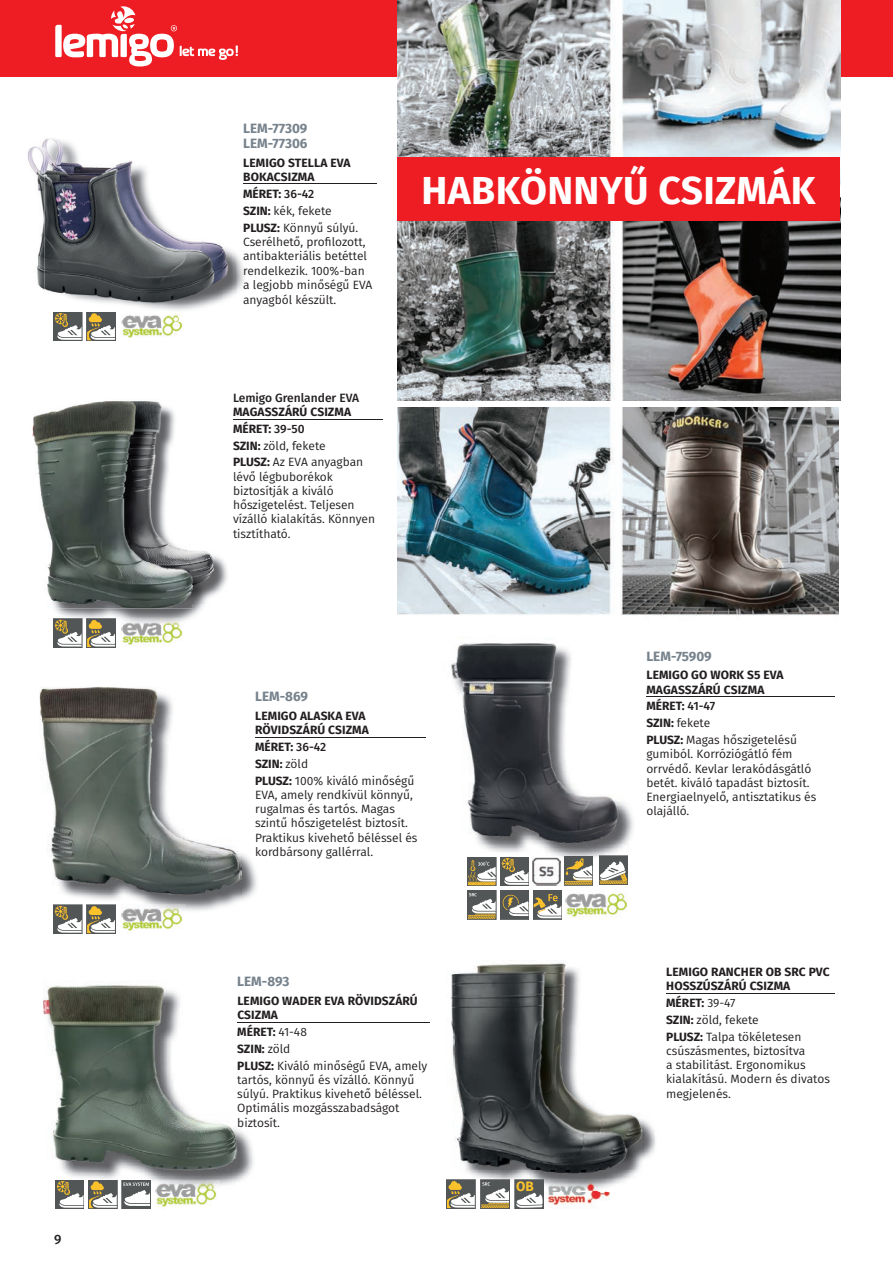
<style>
.page{position:relative;width:893px;height:1263px;background:#fff}
.page>*{position:absolute;margin:0;border:0;box-sizing:border-box;transform-origin:0 0}
.t1{font:700 39px "Fira Sans";letter-spacing:.01em;color:#fff}
.t2{font:700 13.5px/15px "Fira Sans";color:#76828c}
.t3{font:500 13.5px "Fira Sans";color:#231f20}
.t4{font:12px/14.2px "Fira Sans";color:#231f20}
.t5{font:700 12px/14.2px "Fira Sans";letter-spacing:.01em;color:#231f20}
.t6{font:500 12px/14.2px "Fira Sans";color:#231f20}
.s1{font-weight:700}
.s2{font-weight:500}
</style>
<div class="page">
<img style="left:236px;top:183px;width:10px;height:110px">
<img style="left:222px;top:247px;width:14px;height:54px">
<img style="left:36px;top:138px;width:186px;height:176px">
<img style="left:429px;top:1022px;width:209px;height:169px">
<img style="left:451px;top:962px;width:204px;height:208px">
<img style="left:480px;top:1170px;width:158px;height:1px">
<img style="left:53px;top:853px;width:204px;height:60px">
<img style="left:42px;top:689px;width:199px;height:206px">
<img style="left:193px;top:600px;width:13px;height:3px">
<img style="left:209px;top:553px;width:18px;height:45px">
<img style="left:46px;top:987px;width:207px;height:201px">
<img style="left:53px;top:603px;width:152px;height:22px">
<img style="left:193px;top:551px;width:16px;height:49px">
<img style="left:33px;top:401px;width:127px;height:44px">
<img style="left:36px;top:404px;width:157px;height:204px">
<div style="left:0;top:0;width:893px;height:76px;background:#ee1d23"></div>
<hr style="left:243px;top:184px;width:133px;height:1px;background:#231f20">
<img style="left:452px;top:645px;width:182px;height:216px">
<img style="left:398px;top:0;width:442px;height:400px">
<img style="left:398px;top:408px;width:441px;height:208px">
<div style="left:398px;top:157px;width:442px;height:63px;background:#ee1d23"></div>
<div style="left:122px;top:1180px;width:28px;height:29px;background:#535657"></div>
<svg style="left:124px;top:1182px;width:26px;height:24px"></svg>
<div style="left:89px;top:1180px;width:28px;height:29px;border:1px solid #535657"></div>
<svg style="left:57px;top:1181px;width:60px;height:28px"></svg>
<div style="left:55px;top:1180px;width:29px;height:29px;border:1px solid #535657"></div>
<hr style="left:233px;top:419px;width:150px;height:1px;background:#231f20">
<hr style="left:255px;top:737px;width:170px;height:1px;background:#231f20">
<hr style="left:237px;top:1022px;width:192px;height:1px;background:#231f20">
<hr style="left:666px;top:993px;width:169px;height:1px;background:#231f20">
<hr style="left:646px;top:696px;width:189px;height:1px;background:#231f20">
<svg style="left:55px;top:6px;width:183px;height:60px"></svg>
<div style="left:87px;top:312px;width:28px;height:29px;border:1px solid #535657"></div>
<div style="left:87px;top:905px;width:28px;height:29px;border:1px solid #535657"></div>
<div style="left:53px;top:312px;width:29px;height:29px;border:1px solid #535657"></div>
<svg style="left:55px;top:313px;width:60px;height:28px"></svg>
<div style="left:53px;top:619px;width:29px;height:28px;border:1px solid #535657"></div>
<svg style="left:55px;top:619px;width:60px;height:28px"></svg>
<div style="left:53px;top:905px;width:29px;height:29px;border:1px solid #535657"></div>
<svg style="left:55px;top:906px;width:60px;height:28px"></svg>
<img style="left:122px;top:312px;width:64px;height:26px">
<img style="left:122px;top:619px;width:64px;height:26px">
<img style="left:122px;top:905px;width:64px;height:26px">
<img style="left:156px;top:1180px;width:64px;height:27px">
<div style="left:467px;top:857px;width:29px;height:29px;background:#535657"></div>
<svg style="left:469px;top:860px;width:25px;height:24px"></svg>
<div style="left:467px;top:857px;width:29px;height:29px;border:1px solid #535657"></div>
<div style="left:500px;top:857px;width:29px;height:29px;border:1px solid #535657"></div>
<img style="left:532px;top:856px;width:29px;height:2px">
<svg style="left:502px;top:858px;width:89px;height:27px"></svg>
<div style="left:564px;top:856px;width:29px;height:29px;border:1px solid #535657"></div>
<div style="left:599px;top:856px;width:29px;height:29px;background:#535657"></div>
<svg style="left:601px;top:861px;width:25px;height:22px"></svg>
<div style="left:599px;top:856px;width:29px;height:29px;border:1px solid #535657"></div>
<div style="left:467px;top:890px;width:29px;height:29px;background:#535657"></div>
<div style="left:500px;top:890px;width:29px;height:29px;background:#535657"></div>
<div style="left:533px;top:890px;width:29px;height:29px;background:#535657"></div>
<svg style="left:467px;top:893px;width:95px;height:26px"></svg>
<img style="left:566px;top:893px;width:61px;height:24px">
<img style="left:548px;top:1180px;width:61px;height:27px">
<div style="left:446px;top:1180px;width:29px;height:28px;border:1px solid #535657"></div>
<svg style="left:446px;top:1181px;width:29px;height:27px"></svg>
<svg style="left:483px;top:1182px;width:24px;height:24px"></svg>
<div style="left:481px;top:1180px;width:28px;height:28px;border:1px solid #535657"></div>
<div style="left:515px;top:1180px;width:29px;height:28px;border:1px solid #535657"></div>
<svg style="left:516px;top:1181px;width:27px;height:27px"></svg>
<p class="t3" style="left:54px;top:1229px;width:9px">9</p>
<p class="t2" style="left:243px;top:120px;width:66px">LEM-77309<br>LEM-77306</p>
<p class="t5" style="left:243px;top:154px;width:109px">LEMIGO STELLA EVA<br>BOKACSIZMA</p>
<p class="t4" style="left:243px;top:185px;width:117px;line-height:17px"><span class="s1">MÉRET:</span> <span class="s2">36-42<br></span><span class="s1">SZIN:</span> kék, fekete<br><span class="s1">PLUSZ:</span> Könnyű súlyú.</p>
<p class="t4" style="left:243px;top:234px;width:131px">Cserélhető, profilozott, antibakteriális betéttel rendelkezik. 100%-ban a legjobb minőségű EVA anyagból készült.</p>
<p class="t6" style="left:233px;top:390px;width:128px">Lemigo Grenlander EVA<br><span class="s1">MAGASSZÁRÚ CSIZMA</span></p>
<p class="t4" style="left:233px;top:420px;width:132px;line-height:16.8px"><span class="s1">MÉRET:</span> <span class="s2">39-50<br></span><span class="s1">SZIN:</span> zöld, fekete<br><span class="s1">PLUSZ:</span> Az EVA anyagban</p>
<p class="t4" style="left:233px;top:469px;width:144px">lévő légbuborékok biztosítják a kiváló hőszigetelést. Teljesen vízálló kialakítás. Könnyen tisztítható.</p>
<p class="t1" style="left:422px;top:158px;width:396px">HABKÖNNYŰ CSIZMÁK</p>
<p class="t2" style="left:255px;top:688px;width:54px">LEM-869</p>
<p class="t5" style="left:255px;top:708px;width:115px">LEMIGO ALASKA EVA<br>RÖVIDSZÁRÚ CSIZMA</p>
<p class="t4" style="left:255px;top:738px;width:161px;line-height:16.8px"><span class="s1">MÉRET:</span> <span class="s2">36-42<br></span><span class="s1">SZIN:</span> zöld<br><span class="s1">PLUSZ:</span> 100% kiváló minőségű</p>
<p class="t4" style="left:255px;top:787px;width:164px">EVA, amely rendkívül könnyű, rugalmas és tartós. Magas szintű hőszigetelést biztosít.<br>Praktikus kivehető béléssel és kordbársony gallérral.</p>
<p class="t2" style="left:237px;top:973px;width:54px">LEM-893</p>
<p class="t5" style="left:237px;top:993px;width:182px">LEMIGO WADER EVA RÖVIDSZÁRÚ<br>CSIZMA</p>
<p class="t4" style="left:237px;top:1023px;width:192px;line-height:16.8px"><span class="s1">MÉRET:</span> 41-48<br><span class="s1">SZIN:</span> zöld<br><span class="s1">PLUSZ:</span> Kiváló minőségű EVA, amely</p>
<p class="t4" style="left:237px;top:1072px;width:186px">tartós, könnyű és vízálló. Könnyű súlyú. Praktikus kivehető béléssel.<br>Optimális mozgásszabadságot biztosít.</p>
<p class="t2" style="left:646px;top:648px;width:67px">LEM-75909</p>
<p class="t5" style="left:646px;top:667px;width:139px">LEMIGO GO WORK S5 EVA<br>MAGASSZÁRÚ CSIZMA</p>
<p class="t4" style="left:646px;top:697px;width:152px;line-height:16.8px"><span class="s1">MÉRET:</span> <span class="s2">41-47<br></span><span class="s1">SZIN:</span> fekete<br><span class="s1">PLUSZ:</span> Magas hőszigetelésű</p>
<p class="t4" style="left:646px;top:747px;width:171px">gumiból. Korróziógátló fém orrvédő. Kevlar lerakódásgátló betét. kiváló tapadást biztosít.<br>Energiaelnyelő, antisztatikus és olajálló.</p>
<p class="t5" style="left:666px;top:964px;width:165px">LEMIGO RANCHER OB SRC PVC<br>HOSSZÚSZÁRÚ CSIZMA</p>
<p class="t4" style="left:666px;top:994px;width:137px;line-height:16.8px"><span class="s1">MÉRET:</span> 39-47<br><span class="s1">SZIN:</span> zöld, fekete<br><span class="s1">PLUSZ:</span> Talpa tökéletesen</p>
<p class="t4" style="left:666px;top:1043px;width:165px">csúszásmentes, biztosítva<br>a stabilitást. Ergonomikus kialakítású. Modern és divatos megjelenés.</p>
</div>
